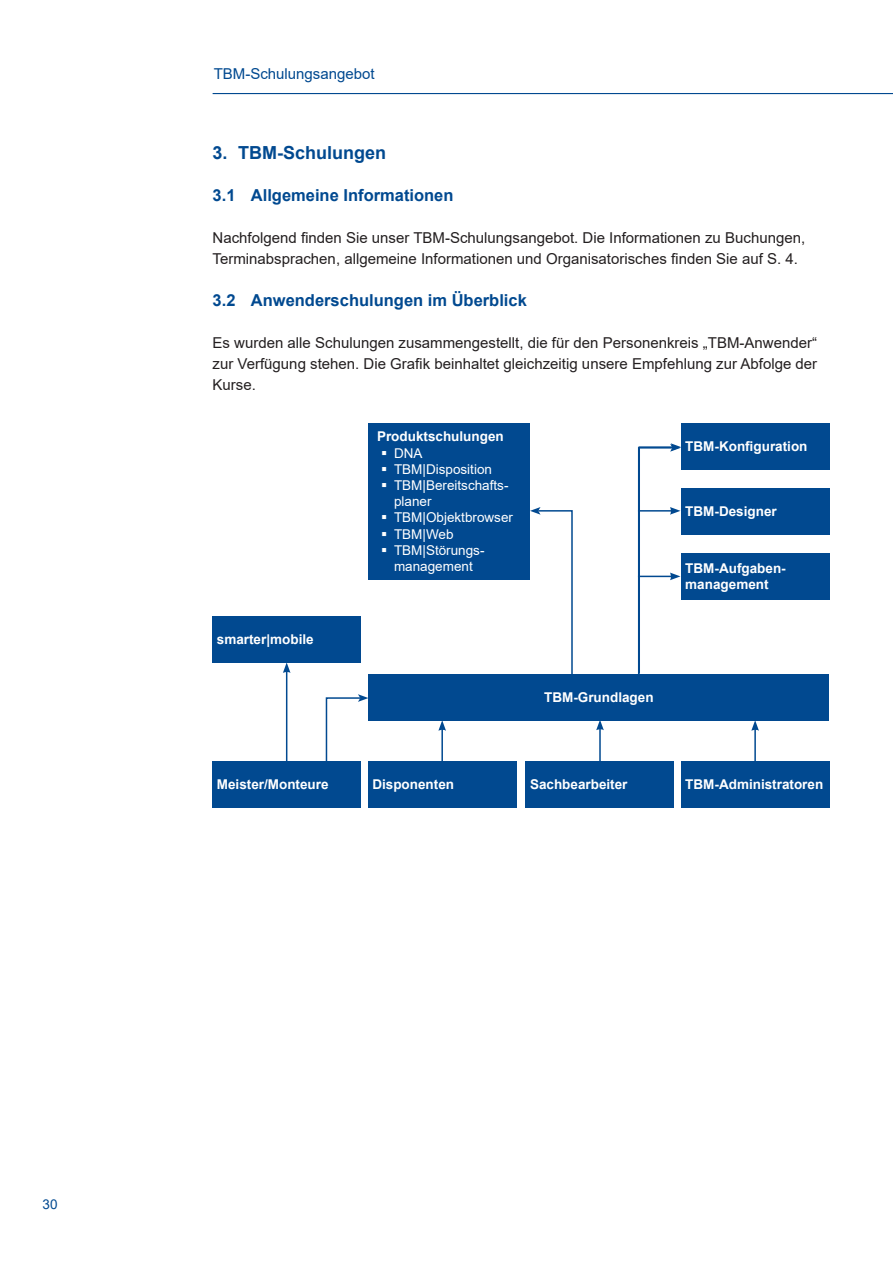
<style>
.page{position:relative;width:893px;height:1263px;background:#fff}
.page>*{position:absolute;margin:0;border:0;box-sizing:border-box;transform-origin:0 0}
.t1{font:700 18px "Arial";color:#014990}
.t2{font:700 16.5px "Arial";color:#014990}
.t3{font:15px/21px "Arial";color:#231f20}
.t4{font:15px "Arial";color:#014990}
.t5{font:700 13.5px/16.2px "Arial";color:#fff}
.t6{font:13.5px/16.2px "Arial";color:#fff}
.t7{font:13.5px "Arial";color:#014990}
</style>
<div class="page">
<hr style="left:213px;top:93px;width:680px;height:1px;background:#014990">
<hr style="left:286px;top:671px;width:1px;height:109px;background:#014990">
<svg style="left:283px;top:662px;width:7px;height:11px"></svg>
<hr style="left:754px;top:728px;width:2px;height:46px;background:#014990">
<svg style="left:751px;top:720px;width:8px;height:11px"></svg>
<div style="left:368px;top:423px;width:162px;height:156px;background:#014990"></div>
<div style="left:213px;top:761px;width:148px;height:46px;background:#014990"></div>
<div style="left:368px;top:761px;width:148px;height:46px;background:#014990"></div>
<div style="left:526px;top:761px;width:148px;height:46px;background:#014990"></div>
<div style="left:368px;top:674px;width:461px;height:46px;background:#014990"></div>
<hr style="left:441px;top:728px;width:2px;height:46px;background:#014990">
<svg style="left:438px;top:720px;width:8px;height:11px"></svg>
<div style="left:681px;top:761px;width:148px;height:46px;background:#014990"></div>
<div style="left:213px;top:616px;width:148px;height:46px;background:#014990"></div>
<div style="left:681px;top:553px;width:148px;height:46px;background:#014990"></div>
<div style="left:681px;top:488px;width:148px;height:46px;background:#014990"></div>
<div style="left:681px;top:423px;width:148px;height:46px;background:#014990"></div>
<hr style="left:599px;top:728px;width:2px;height:46px;background:#014990">
<svg style="left:596px;top:720px;width:8px;height:10px"></svg>
<svg style="left:325px;top:694px;width:43px;height:67px"></svg>
<svg style="left:637px;top:443px;width:44px;height:231px"></svg>
<svg style="left:530px;top:507px;width:43px;height:167px"></svg>
<p class="t4" style="left:214px;top:64px;width:162px">TBM-Schulungsangebot</p>
<p class="t1" style="left:213px;top:140px;width:175px">3. TBM-Schulungen</p>
<p class="t2" style="left:213px;top:184px;width:242px">3.1 Allgemeine Informationen</p>
<p class="t3" style="left:213px;top:227px;width:594px">Nachfolgend finden Sie unser TBM-Schulungsangebot. Die Informationen zu Buchungen,<br>Terminabsprachen, allgemeine Informationen und Organisatorisches finden Sie auf S. 4.</p>
<p class="t2" style="left:213px;top:289px;width:316px">3.2 Anwenderschulungen im Überblick</p>
<p class="t3" style="left:213px;top:332px;width:606px;text-align:justify">Es wurden alle Schulungen zusammengestellt, die für den Personenkreis „TBM-Anwender“ zur Verfügung stehen. Die Grafik beinhaltet gleichzeitig unsere Empfehlung zur Abfolge der Kurse.</p>
<p class="t5" style="left:217px;top:632px;width:98px">smarter|mobile</p>
<p class="t5" style="left:377px;top:429px;width:128px">Produktschulungen</p>
<p class="t6" style="left:394px;top:445px;width:121px">DNA<br>TBM|Disposition<br>TBM|Bereitschafts&shy;planer<br>TBM|Objektbrowser<br>TBM|Web<br>TBM|Störungs&shy;management</p>
<p class="t5" style="left:544px;top:689px;width:111px">TBM-Grundlagen</p>
<p class="t5" style="left:217px;top:777px;width:113px">Meister/Monteure</p>
<p class="t5" style="left:372px;top:777px;width:83px">Disponenten</p>
<p class="t5" style="left:530px;top:777px;width:99px">Sachbearbeiter</p>
<p class="t5" style="left:685px;top:438px;width:124px">TBM-Konfiguration</p>
<p class="t5" style="left:685px;top:503px;width:93px">TBM-Designer</p>
<p class="t5" style="left:685px;top:560px;width:102px">TBM-Aufgaben&shy;management</p>
<p class="t5" style="left:685px;top:777px;width:139px">TBM-Administratoren</p>
<p class="t7" style="left:43px;top:1195px;width:17px">30</p>
</div>
